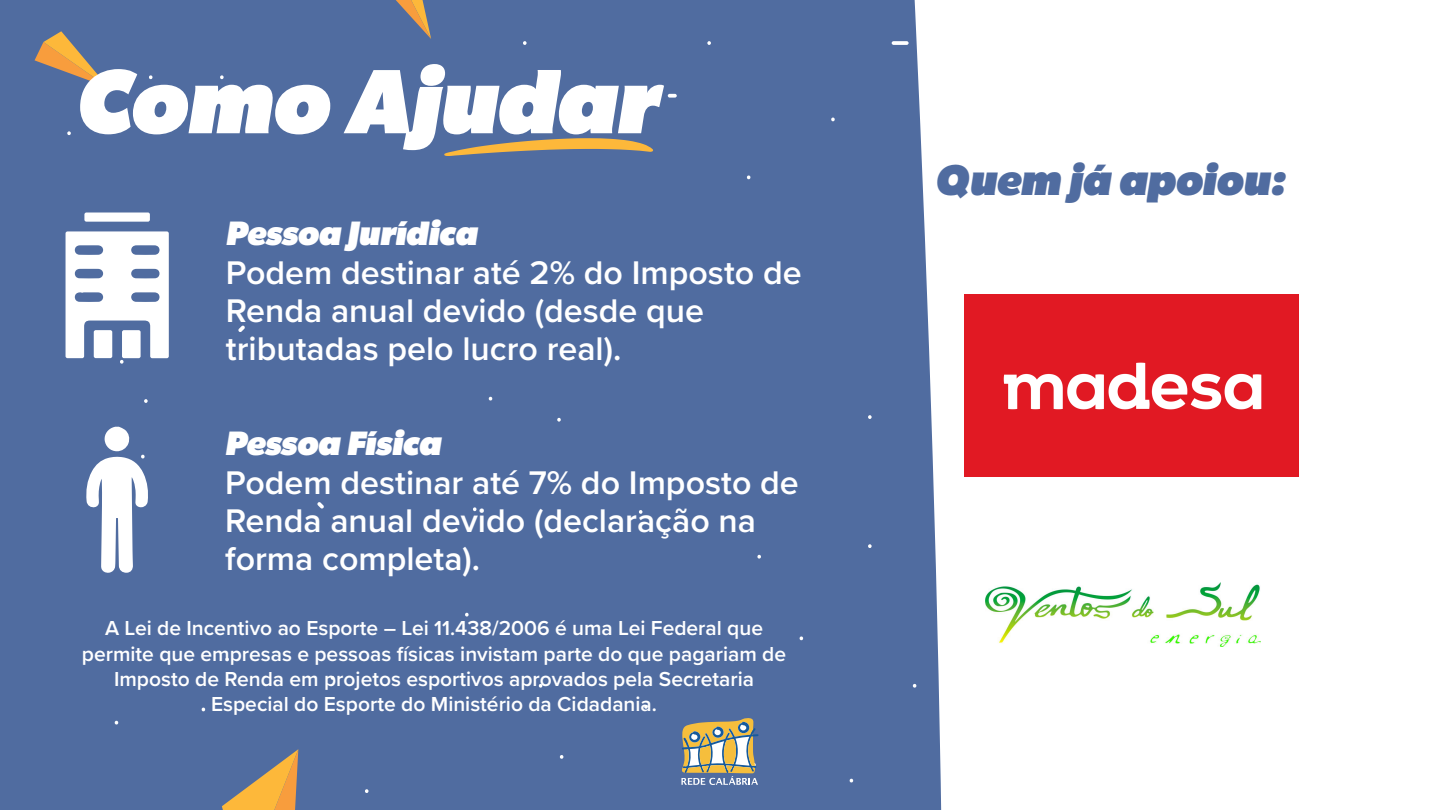
<style>
.page{position:relative;width:1440px;height:810px;background:#506ca0}
.page>*{position:absolute;margin:0;border:0;box-sizing:border-box;transform-origin:0 0}
.t1{font:italic 800 91.72px "Gibson";color:#fff}
.t2{font:italic 800 43.35px "Gibson";color:#506ca0}
.t3{font:600 33.97px/38.2px "Proxima Nova";color:#fff}
.t4{font:italic 800 33.97px "Gibson";color:#fff}
.t5{font:600 21px/25.2px "Proxima Nova";color:#fff;text-align:center}
</style>
<div class="page">
<svg style="left:222px;top:749px;width:76px;height:61px"></svg>
<svg style="left:396px;top:0;width:35px;height:39px"></svg>
<svg style="left:35px;top:31px;width:74px;height:57px"></svg>
<svg style="left:330px;top:676px;width:5px;height:4px"></svg>
<svg style="left:559px;top:755px;width:5px;height:4px"></svg>
<svg style="left:488px;top:397px;width:5px;height:4px"></svg>
<svg style="left:538px;top:684px;width:5px;height:4px"></svg>
<svg style="left:317px;top:502px;width:7px;height:7px"></svg>
<svg style="left:473px;top:507px;width:4px;height:4px"></svg>
<svg style="left:225px;top:658px;width:4px;height:3px"></svg>
<svg style="left:201px;top:708px;width:5px;height:3px"></svg>
<svg style="left:868px;top:544px;width:4px;height:4px"></svg>
<svg style="left:849px;top:779px;width:5px;height:3px"></svg>
<svg style="left:868px;top:415px;width:4px;height:4px"></svg>
<svg style="left:831px;top:118px;width:4px;height:3px"></svg>
<svg style="left:668px;top:94px;width:9px;height:4px"></svg>
<svg style="left:583px;top:89px;width:4px;height:3px"></svg>
<svg style="left:220px;top:75px;width:4px;height:4px"></svg>
<svg style="left:149px;top:75px;width:4px;height:4px"></svg>
<svg style="left:67px;top:131px;width:4px;height:4px"></svg>
<svg style="left:757px;top:555px;width:4px;height:4px"></svg>
<svg style="left:557px;top:418px;width:4px;height:4px"></svg>
<svg style="left:114px;top:721px;width:5px;height:4px"></svg>
<svg style="left:639px;top:510px;width:4px;height:4px"></svg>
<svg style="left:747px;top:176px;width:4px;height:3px"></svg>
<svg style="left:523px;top:41px;width:4px;height:4px"></svg>
<svg style="left:465px;top:613px;width:4px;height:4px"></svg>
<svg style="left:799px;top:636px;width:5px;height:4px"></svg>
<svg style="left:644px;top:705px;width:4px;height:4px"></svg>
<svg style="left:365px;top:789px;width:4px;height:4px"></svg>
<svg style="left:144px;top:399px;width:4px;height:4px"></svg>
<svg style="left:238px;top:326px;width:7px;height:6px"></svg>
<svg style="left:707px;top:41px;width:4px;height:4px"></svg>
<svg style="left:681px;top:718px;width:78px;height:67px"></svg>
<svg style="left:444px;top:138px;width:209px;height:18px"></svg>
<div style="left:1268px;top:0;width:172px;height:810px;background:#fff"></div>
<svg style="left:894px;top:0;width:374px;height:810px;background:#e8ecf2"></svg>
<img style="left:964px;top:294px;width:335px;height:183px">
<img style="left:986px;top:583px;width:274px;height:63px">
<svg style="left:1229px;top:160px;width:9px;height:3px"></svg>
<svg style="left:66px;top:231px;width:103px;height:133px"></svg>
<div style="left:84px;top:213px;width:66px;height:9px;background:#fff;border-radius:2px"></div>
<div style="left:94px;top:330px;width:18px;height:28px;background:#fff;border-radius:2px"></div>
<div style="left:122px;top:330px;width:19px;height:28px;background:#fff;border-radius:2px"></div>
<svg style="left:86px;top:427px;width:62px;height:146px"></svg>
<h1 class="t1" style="left:76px;top:47px;width:584px">Como Ajudar</h1>
<h3 class="t4" style="left:226px;top:214px;width:253px">Pessoa Jurídica</h3>
<h3 class="t3" style="left:226px;top:252px;width:577px">Podem destinar até 2% do Imposto de<br>Renda anual devido (desde que tributadas pelo lucro real).</h3>
<h3 class="t4" style="left:225px;top:424px;width:218px">Pessoa Física</h3>
<h3 class="t3" style="left:225px;top:462px;width:575px">Podem destinar até 7% do Imposto de<br>Renda anual devido (declaração na forma completa).</h3>
<p class="t5" style="left:82px;top:615px;width:706px">A Lei de Incentivo ao Esporte – Lei 11.438/2006 é uma Lei Federal que permite que empresas e pessoas físicas invistam parte do que pagariam de Imposto de Renda em projetos esportivos aprovados pela Secretaria Especial do Esporte do Ministério da Cidadania.</p>
<h2 class="t2" style="left:936px;top:154px;width:352px">Quem já apoiou:</h2>
</div>
